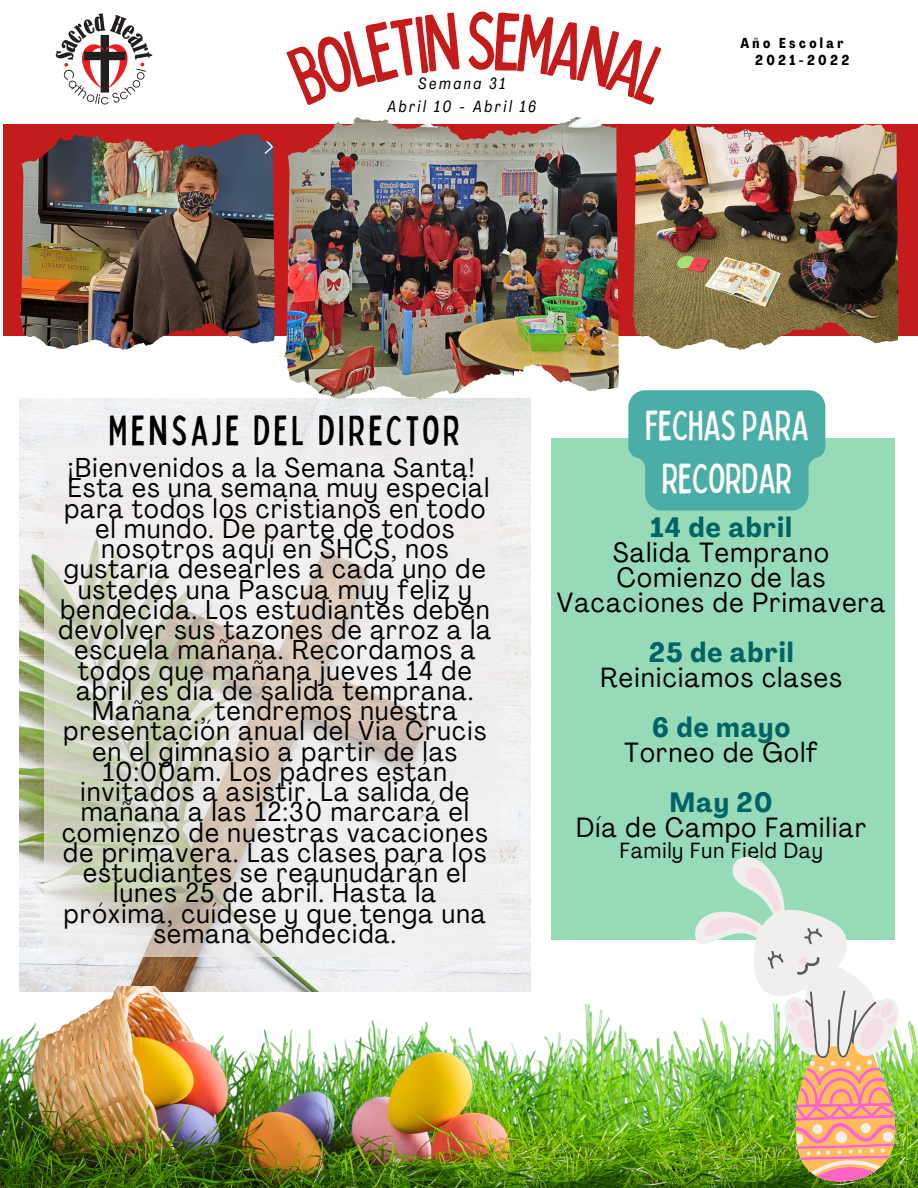
<style>
.page{position:relative;width:918px;height:1188px;background:#fff}
.page>*{position:absolute;margin:0;border:0;box-sizing:border-box;transform-origin:0 0}
.t1{font:condensed 80.85px "Bobby Jones";color:#c41c1c}
.t2{font:condensed 42px "Bobby Jones";letter-spacing:.09em;color:#000}
.t3{font:condensed 42px/52.8px "Bobby Jones";letter-spacing:-.01em;color:#fffdfd;text-align:center}
.t4{font:condensed 27.45px/25px "Agrandir";letter-spacing:.05em;color:#000;text-align:center}
.t5{font:700 condensed 27.45px "Agrandir";letter-spacing:.05em;color:#026366}
.t6{font:condensed 27px/20.2px "Agrandir";letter-spacing:.05em;color:#020202;text-align:center}
.t7{font:condensed 21.75px "Agrandir";letter-spacing:.05em;color:#000}
.t8{font:italic 16.2px "Agrandir Tight";letter-spacing:.16em;color:#000}
.t9{font:700 14.25px "Agrandir Tight";letter-spacing:.24em;color:#000}
</style>
<div class="page">
<img style="left:55px;top:13px;width:98px;height:92px">
<div style="left:551px;top:438px;width:344px;height:502px;background:#96dab7"></div>
<img style="left:3px;top:124px;width:915px;height:212px">
<img style="left:79px;top:134px;width:196px;height:191px">
<img style="left:19px;top:399px;width:511px;height:587px">
<svg style="left:44px;top:437px;width:456px;height:520px;fill:#eeecec"></svg>
<img style="left:362px;top:117px;width:257px;height:250px">
<img style="left:693px;top:124px;width:205px;height:200px">
<svg style="left:628px;top:390px;width:197px;height:121px;background:#52b2a8"></svg>
<img style="left:0;top:986px;width:701px;height:202px">
<img style="left:701px;top:1021px;width:217px;height:167px">
<img style="left:695px;top:857px;width:204px;height:325px">
<svg style="left:804px;top:927px;width:19px;height:17px"></svg>
<svg style="left:768px;top:950px;width:16px;height:19px"></svg>
<svg style="left:796px;top:955px;width:24px;height:20px"></svg>
<svg style="left:704px;top:867px;width:77px;height:69px"></svg>
<img style="left:787px;top:990px;width:110px;height:192px">
<p class="t1" style="left:466px;top:-11px;width:33px">S</p>
<p class="t8" style="left:387px;top:99px;width:150px">Abril 10 - Abril 16</p>
<p class="t8" style="left:418px;top:77px;width:88px">Semana 31</p>
<p class="t9" style="left:740px;top:37px;width:105px">Año Escolar</p>
<p class="t9" style="left:755px;top:54px;width:96px">2021-2022</p>
<p class="t2" style="left:109px;top:404px;width:352px">MENSAJE DEL DIRECTOR</p>
<p class="t6" style="left:59px;top:460px;width:434px">¡Bienvenidos a la Semana Santa!<br>Esta es una semana muy especial para todos los cristianos en todo el mundo. De parte de todos nosotros aquí en SHCS, nos gustaría desearles a cada uno de ustedes una Pascua muy feliz y bendecida. Los estudiantes deben devolver sus tazones de arroz a la escuela mañana. Recordamos a todos que mañana jueves 14 de abril es día de salida temprana.<br>Mañana , tendremos nuestra presentación anual del Via Crucis en el gimnasio a partir de las<br>10:00am. Los padres están invitados a asistir. La salida de mañana a las 12:30 marcará el comienzo de nuestras vacaciones de primavera. Las clases para los estudiantes se reaunudarán el lunes 25 de abril. Hasta la próxima, cuídese y que tenga una semana bendecida.</p>
<p class="t3" style="left:645px;top:398px;width:166px">FECHASPARA<br>RECORDAR</p>
<p class="t5" style="left:650px;top:517px;width:143px">14 de abril</p>
<p class="t4" style="left:613px;top:543px;width:217px">Salida Temprano</p>
<p class="t4" style="left:557px;top:568px;width:330px">Comienzo de las<br>Vacaciones de Primavera</p>
<p class="t5" style="left:649px;top:642px;width:146px">25 de abril</p>
<p class="t4" style="left:600px;top:668px;width:243px">Reiniciamos clases</p>
<p class="t5" style="left:652px;top:717px;width:140px">6 de mayo</p>
<p class="t4" style="left:625px;top:743px;width:195px">Torneo de Golf</p>
<p class="t5" style="left:670px;top:792px;width:104px">May 20</p>
<p class="t4" style="left:576px;top:818px;width:292px">Día de Campo Familiar</p>
<p class="t7" style="left:620px;top:841px;width:204px">Family Fun Field Day</p>
</div>
